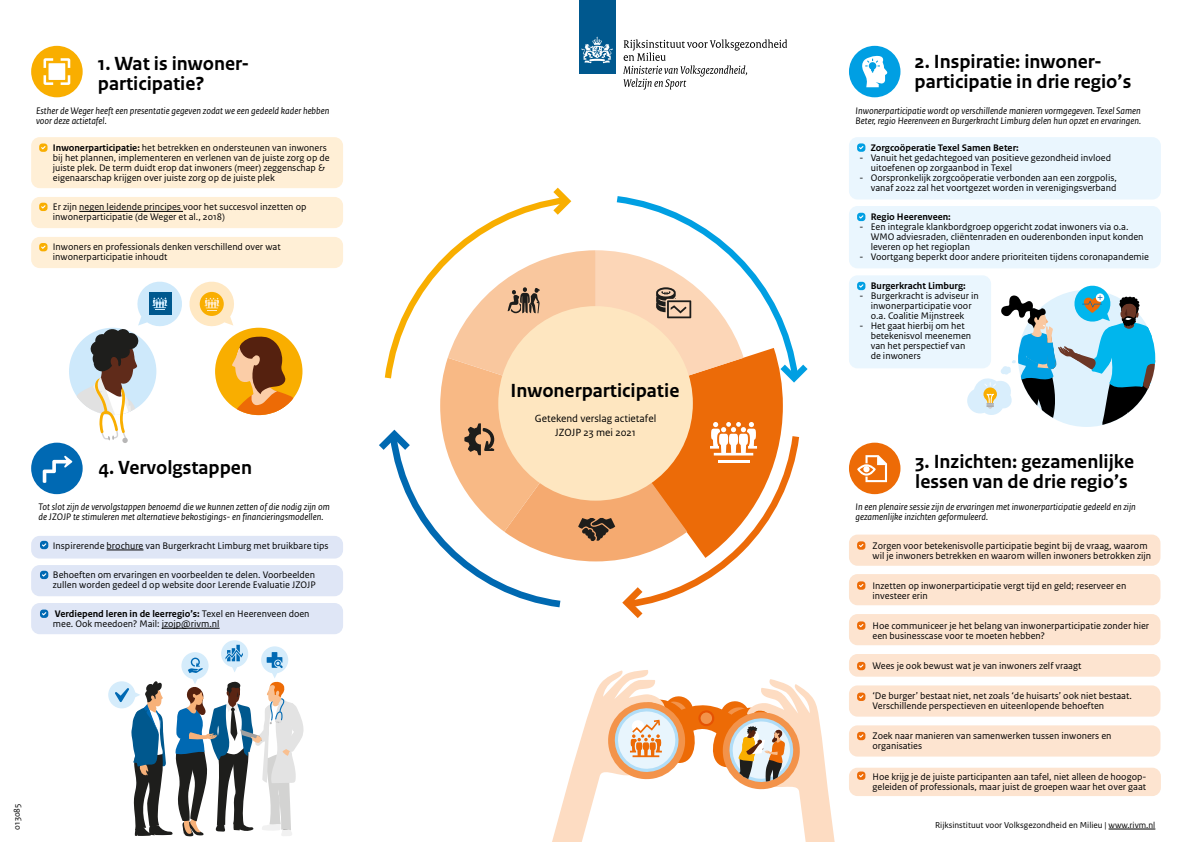
<style>
.page{position:relative;width:1191px;height:842px;background:#fff}
.page>*{position:absolute;margin:0;border:0;box-sizing:border-box;transform-origin:0 0}
._05_Heading{font:700 20px/20px "Rijksoverheid Sans Text";color:#000}
._02_Title{font:700 20px "Rijksoverheid Sans Text";color:#000}
._03_Subtitle{font:11px/14px "Rijksoverheid Sans Text";color:#000;text-align:center}
.t1{font:10px/10px "Rijksoverheid Sans Text";color:#000}
._06_Bodycopy{font:italic 10px/10px "Rijksoverheid Sans Text";color:#000}
.t2{font:700 10px "Rijksoverheid Sans Text";color:#000}
._13_Footnote{font:9px "Rijksoverheid Sans Text";color:#000}
.s1{color:#fff}
.s2{font-weight:700}
.s3{font-weight:400;color:#fff}
</style>
<div class="page">
<div style="left:31px;top:536px;width:312px;height:22px;background:#dfe6f6;border-radius:9px"></div>
<div style="left:31px;top:565px;width:312px;height:31px;background:#dfe6f6;border-radius:9px"></div>
<div style="left:31px;top:137px;width:312px;height:51px;background:#ffefd6;border-radius:9px"></div>
<div style="left:31px;top:237px;width:312px;height:31px;background:#ffefd6;border-radius:9px"></div>
<div style="left:31px;top:197px;width:312px;height:31px;background:#ffefd6;border-radius:9px"></div>
<div style="left:849px;top:535px;width:311px;height:31px;background:#fde4d0;border-radius:9px"></div>
<div style="left:849px;top:654px;width:311px;height:23px;background:#fde4d0;border-radius:9px"></div>
<div style="left:849px;top:725px;width:311px;height:31px;background:#fde4d0;border-radius:9px"></div>
<div style="left:849px;top:574px;width:311px;height:31px;background:#fde4d0;border-radius:9px"></div>
<div style="left:849px;top:685px;width:311px;height:32px;background:#fde4d0;border-radius:9px"></div>
<div style="left:849px;top:768px;width:311px;height:28px;background:#fde4d0;border-radius:9px"></div>
<div style="left:849px;top:614px;width:311px;height:31px;background:#fde4d0;border-radius:9px"></div>
<div style="left:849px;top:137px;width:311px;height:62px;background:#eaf6fe;border-radius:9px"></div>
<div style="left:849px;top:206px;width:311px;height:62px;background:#eaf6fe;border-radius:9px"></div>
<div style="left:849px;top:275px;width:142px;height:93px;background:#eaf6fe;border-radius:9px"></div>
<div style="left:31px;top:603px;width:312px;height:31px;background:#dfe6f6;border-radius:9px"></div>
<svg style="left:221px;top:640px;width:27px;height:27px"></svg>
<div style="left:108px;top:681px;width:27px;height:27px;background:#d5ecfb;border-radius:50%"></div>
<svg style="left:115px;top:645px;width:188px;height:191px"></svg>
<div style="left:31px;top:46px;width:52px;height:51px;background:#f9ae00;border-radius:50%"></div>
<div style="left:49px;top:63px;width:16px;height:17px;background:#fff"></div>
<svg style="left:44px;top:58px;width:9px;height:10px"></svg>
<svg style="left:44px;top:75px;width:9px;height:10px"></svg>
<svg style="left:61px;top:75px;width:9px;height:10px"></svg>
<svg style="left:61px;top:58px;width:9px;height:10px"></svg>
<div style="left:31px;top:443px;width:52px;height:51px;background:#0069b3;border-radius:50%"></div>
<svg style="left:43px;top:456px;width:29px;height:27px"></svg>
<div style="left:849px;top:443px;width:51px;height:51px;background:#ed6b06;border-radius:50%"></div>
<svg style="left:857px;top:455px;width:30px;height:27px"></svg>
<div style="left:849px;top:46px;width:51px;height:51px;background:#009fe3;border-radius:50%"></div>
<svg style="left:862px;top:55px;width:25px;height:32px"></svg>
<svg style="left:967px;top:285px;width:188px;height:142px"></svg>
<svg style="left:552px;top:670px;width:283px;height:172px"></svg>
<svg style="left:69px;top:281px;width:233px;height:162px"></svg>
<svg style="left:379px;top:188px;width:428px;height:430px"></svg>
<hr style="left:79px;top:211px;width:104px;height:1px;background:#000">
<hr style="left:107px;top:550px;width:36px;height:1px;background:#000">
<hr style="left:162px;top:628px;width:57px;height:1px;background:#000">
<hr style="left:1108px;top:829px;width:47px;height:1px;background:#000">
<svg style="left:39px;top:143px;width:9px;height:9px"></svg>
<svg style="left:39px;top:203px;width:9px;height:8px"></svg>
<div style="left:39px;top:243px;width:9px;height:8px;background:#f9ae00;border-radius:3px"></div>
<svg style="left:41px;top:245px;width:5px;height:4px"></svg>
<div style="left:40px;top:541px;width:8px;height:8px;background:#0069b3;border-radius:3px"></div>
<svg style="left:42px;top:543px;width:4px;height:4px"></svg>
<svg style="left:857px;top:143px;width:8px;height:9px"></svg>
<svg style="left:857px;top:213px;width:8px;height:8px"></svg>
<svg style="left:857px;top:282px;width:8px;height:8px"></svg>
<svg style="left:857px;top:541px;width:8px;height:9px"></svg>
<svg style="left:857px;top:581px;width:8px;height:9px"></svg>
<svg style="left:857px;top:621px;width:8px;height:9px"></svg>
<svg style="left:857px;top:662px;width:8px;height:8px"></svg>
<svg style="left:857px;top:693px;width:8px;height:8px"></svg>
<svg style="left:859px;top:695px;width:4px;height:3px"></svg>
<svg style="left:857px;top:732px;width:8px;height:8px"></svg>
<svg style="left:857px;top:771px;width:8px;height:9px"></svg>
<svg style="left:40px;top:571px;width:8px;height:8px"></svg>
<svg style="left:42px;top:573px;width:4px;height:3px"></svg>
<svg style="left:40px;top:609px;width:8px;height:9px"></svg>
<div style="left:579px;top:0;width:36px;height:74px;background:#00588e"></div>
<svg style="left:581px;top:37px;width:32px;height:27px"></svg>
<svg style="left:623px;top:39px;width:164px;height:51px"></svg>
<p class="_13_Footnote" style="left:12px;top:829px;width:27px;rotate:-90deg">013085</p>
<h2 class="_05_Heading" style="left:98px;top:54px;width:153px">1. Wat is inwoner&shy;participatie?</h2>
<p class="_06_Bodycopy" style="left:36px;top:106px;width:295px">Esther de Weger heeft een presentatie gegeven zodat we een gedeeld kader hebben voor deze actietafel.</p>
<p class="t1" style="left:53px;top:143px;width:278px;text-indent:-11px"><span class="s1">•</span> <span class="s2">Inwonerparticipatie:</span> het betrekken en ondersteunen van inwoners bij het plannen, implementeren en verlenen van de juiste zorg op de juiste plek. De term duidt erop dat inwoners (meer) zeggenschap &amp; eigenaarschap krijgen over juiste zorg op de juiste plek</p>
<p class="t1" style="left:53px;top:202px;width:255px;text-indent:-11px"><span class="s1">•</span> Er zijn negen leidende principes voor het succesvol inzetten op inwonerparticipatie (de Weger et al., 2018)</p>
<p class="t1" style="left:53px;top:241px;width:229px;text-indent:-11px"><span class="s1">•</span> Inwoners en professionals denken verschillend over wat inwonerparticipatie inhoudt</p>
<h1 class="_02_Title" style="left:510px;top:379px;width:170px">Inwonerparticipatie</h1>
<p class="_03_Subtitle" style="left:535px;top:411px;width:123px">Getekend verslag actietafel<br>JZOJP 23 mei 2021</p>
<h2 class="_05_Heading" style="left:914px;top:52px;width:218px">2. Inspiratie: inwoner&shy;participatie in drie regio’s</h2>
<p class="_06_Bodycopy" style="left:855px;top:106px;width:287px">Inwonerparticipatie wordt op verschillende manieren vormgegeven. Texel Samen<br>Beter, regio Heerenveen en Burgerkracht Limburg delen hun opzet en ervaringen.</p>
<p class="t2" style="left:859px;top:142px;width:161px"><span class="s3">•</span> Zorgcoöperatie Texel Samen Beter:</p>
<p class="t1" style="left:870px;top:152px;width:242px;text-indent:-11px">- Vanuit het gedachtegoed van positieve gezondheid invloed uitoefenen op zorgaanbod in Texel</p>
<p class="t1" style="left:859px;top:172px;width:259px;text-align:right">- Oorspronkelijk zorgcoöperatie verbonden aan een zorgpolis, vanaf 2022 zal het voortgezet worden in verenigingsverband</p>
<p class="t2" style="left:859px;top:211px;width:93px"><span class="s3">•</span> Regio Heerenveen:</p>
<p class="t1" style="left:870px;top:222px;width:274px;text-indent:-11px">- Een integrale klankbordgroep opgericht zodat inwoners via o.a.<br>WMO adviesraden, cliëntenraden en ouderenbonden input konden leveren op het regioplan</p>
<p class="t1" style="left:859px;top:252px;width:291px">- Voortgang beperkt door andere prioriteiten tijdens coronapandemie</p>
<p class="t2" style="left:859px;top:280px;width:108px"><span class="s3">•</span> Burgerkracht Limburg:</p>
<p class="t1" style="left:859px;top:291px;width:121px;text-align:center">- Burgerkracht is adviseur in inwonerparticipatie voor<br>o.a. Coalitie Mijnstreek</p>
<p class="t1" style="left:870px;top:321px;width:102px;text-indent:-11px">- Het gaat hierbij om het betekenisvol meenemen van het perspectief van de inwoners</p>
<h2 class="_05_Heading" style="left:99px;top:458px;width:155px">4. Vervolgstappen</h2>
<h2 class="_05_Heading" style="left:915px;top:452px;width:220px">3. Inzichten: gezamenlijke lessen van de drie regio’s</h2>
<p class="_06_Bodycopy" style="left:39px;top:502px;width:293px">Tot slot zijn de vervolgstappen benoemd die we kunnen zetten of die nodig zijn om de JZOJP te stimuleren met alternatieve bekostigings- en financieringsmodellen.</p>
<p class="t1" style="left:42px;top:541px;width:289px"><span class="s1">•</span> Inspirerende brochure van Burgerkracht Limburg met bruikbare tips</p>
<p class="t1" style="left:42px;top:570px;width:276px;text-align:right"><span class="s1">•</span> Behoeften om ervaringen en voorbeelden te delen. Voorbeelden zullen worden gedeel d op website door Lerende Evaluatie JZOJP</p>
<p class="t1" style="left:53px;top:609px;width:258px;text-indent:-11px"><span class="s1">•</span> <span class="s2">Verdiepend leren in de leerregio’s:</span> Texel en Heerenveen doen mee. Ook meedoen? Mail: jzojp@rivm.nl</p>
<p class="_06_Bodycopy" style="left:855px;top:502px;width:282px">In een plenaire sessie zijn de ervaringen met inwonerparticipatie gedeeld en zijn gezamenlijke inzichten geformuleerd.</p>
<p class="t1" style="left:872px;top:541px;width:280px;text-indent:-11px"><span class="s1">•</span> Zorgen voor betekenisvolle participatie begint bij de vraag, waarom wil je inwoners betrekken en waarom willen inwoners betrokken zijn</p>
<p class="t1" style="left:872px;top:581px;width:255px;text-indent:-11px"><span class="s1">•</span> Inzetten op inwonerparticipatie vergt tijd en geld; reserveer en investeer erin</p>
<p class="t1" style="left:872px;top:621px;width:278px;text-indent:-11px"><span class="s1">•</span> Hoe communiceer je het belang van inwonerparticipatie zonder hier een businesscase voor te moeten hebben?</p>
<p class="t1" style="left:861px;top:661px;width:222px"><span class="s1">•</span> Wees je ook bewust wat je van inwoners zelf vraagt</p>
<p class="t1" style="left:872px;top:691px;width:261px;text-indent:-11px"><span class="s1">•</span> ‘De burger’ bestaat niet, net zoals ‘de huisarts’ ook niet bestaat.<br>Verschillende perspectieven en uiteenlopende behoeften</p>
<p class="t1" style="left:872px;top:731px;width:240px;text-indent:-11px"><span class="s1">•</span> Zoek naar manieren van samenwerken tussen inwoners en organisaties</p>
<p class="t1" style="left:861px;top:771px;width:287px;text-align:right"><span class="s1">•</span> Hoe krijg je de juiste participanten aan tafel, niet alleen de hoogop&shy;geleiden of professionals, maar juist de groepen waar het over gaat</p>
<p class="_13_Footnote" style="left:935px;top:820px;width:222px">Rijksinstituut voor Volksgezondheid en Milieu | www.rivm.nl</p>
</div>
